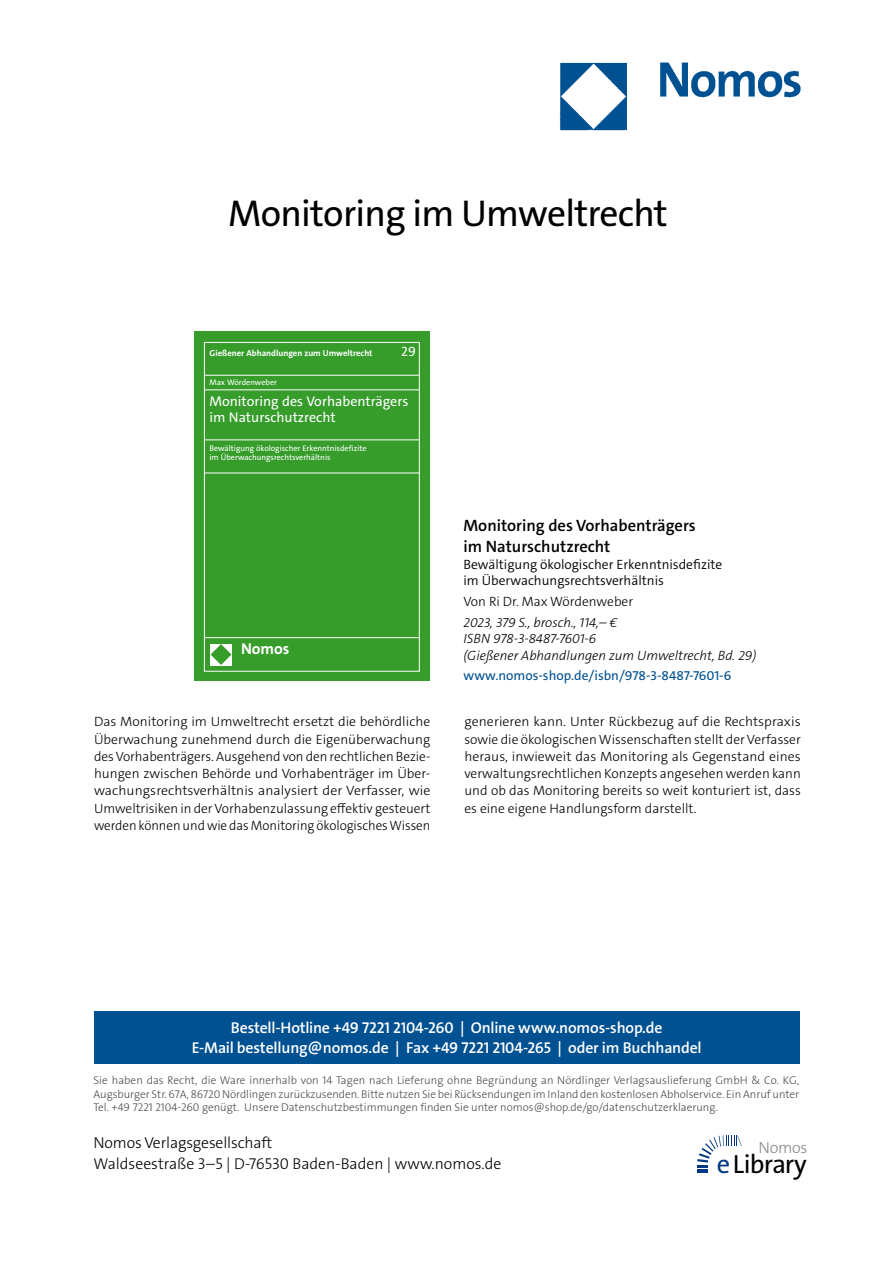
<style>
.page{position:relative;width:893px;height:1263px;background:#fff}
.page>*{position:absolute;margin:0;border:0;box-sizing:border-box;transform-origin:0 0}
.t1{font:37.5px "The Sans Os F";letter-spacing:-.02em;color:#000}
.t2{font:26.4px "The Sans Os F";letter-spacing:-.03em;color:#000}
.t3{font:600 16.5px/21px "The Sans C5";color:#000}
.t4{font:300 16.2px "The Sans Os F";letter-spacing:-.02em;color:#87888a}
.t5{font:600 15.75px/21px "The Sans Os F";letter-spacing:-.01em;color:#fff;text-align:center}
.t6{font:300 15.75px/21px "The Sans Os F";color:#000}
.t7{font:700 15.75px "The Sans C5";color:#fff}
.t8{font:14.1px/15.8px "The Sans C5";color:#fff}
.t9{font:300 13.5px/17.2px "The Sans C5";color:#000;text-align:justify}
.t10{font:italic 300 13.5px/16.5px "The Sans C5";color:#000}
.t11{font:300 13.5px/16.5px "The Sans C5";color:#000}
.t12{font:13.5px "The Sans C5";color:#005192}
.t13{font:13.5px "The Sans C5";color:#fff}
.t14{font:300 11.25px/13.5px "The Sans Os F";color:#4b4b4d;text-align:justify}
.t15{font:700 8.7px "The Sans C5";color:#fff}
.t16{font:8.1px/9.8px "The Sans C5";color:#fff}
.s1{color:#003882}
</style>
<div class="page">
<img style="left:559px;top:62px;width:242px;height:69px">
<div style="left:94px;top:1011px;width:705px;height:52px;background:#005192"></div>
<svg style="left:697px;top:1135px;width:45px;height:38px"></svg>
<div style="left:194px;top:331px;width:236px;height:349px;background:#369d2b"></div>
<div style="left:204px;top:342px;width:216px;height:329px;border:1px solid #fff"></div>
<hr style="left:204px;top:375px;width:216px;height:1px;background:#fff">
<hr style="left:204px;top:390px;width:216px;height:1px;background:#fff">
<hr style="left:204px;top:440px;width:216px;height:1px;background:#fff">
<hr style="left:204px;top:473px;width:216px;height:1px;background:#fff">
<hr style="left:204px;top:637px;width:216px;height:1px;background:#fff">
<div style="left:210px;top:644px;width:22px;height:21px;background:#fff"></div>
<svg style="left:211px;top:644px;width:20px;height:21px"></svg>
<h1 class="t1" style="left:228px;top:199px;width:441px">Monitoring im Umweltrecht</h1>
<p class="t15" style="left:209px;top:347px;width:164px">Gießener Abhandlungen zum Umweltrecht</p>
<p class="t13" style="left:401px;top:343px;width:16px">29</p>
<p class="t16" style="left:209px;top:378px;width:69px">Max Wördenweber</p>
<p class="t8" style="left:209px;top:393px;width:200px">Monitoring des Vorhabenträgers im Naturschutzrecht</p>
<p class="t16" style="left:209px;top:443px;width:159px">Bewältigung ökologischer Erkenntnisdefizite im Überwachungsrechtsverhältnis</p>
<p class="t7" style="left:241px;top:639px;width:50px">Nomos</p>
<p class="t3" style="left:463px;top:515px;width:234px">Monitoring des Vorhabenträgers im Naturschutzrecht</p>
<p class="t11" style="left:463px;top:556px;width:260px">Bewältigung ökologischer Erkenntnisdefizite im Überwachungsrechtsverhältnis</p>
<p class="t9" style="left:463px;top:593px;width:171px">Von Ri Dr. Max Wördenweber</p>
<p class="t10" style="left:463px;top:614px;width:294px">2023, 379 S., brosch., 114,– €<br>ISBN 978-3-8487-7601-6<br>(Gießener Abhandlungen zum Umweltrecht, Bd. 29)</p>
<p class="t12" style="left:463px;top:667px;width:269px">www.nomos-shop.de/isbn/978-3-8487-7601-6</p>
<p class="t9" style="left:94px;top:713px;width:338px">Das Monitoring im Umweltrecht ersetzt die behördliche Überwachung zunehmend durch die Eigenüberwachung des Vorhabenträgers. Ausgehend von den rechtlichen Bezie&shy;hungen zwischen Behörde und Vorhabenträger im Über&shy;wachungsrechtsverhältnis analysiert der Verfasser, wie Umweltrisiken in der Vorhabenzulassung effektiv gesteuert werden können und wie das Monitoring ökologisches Wissen</p>
<p class="t9" style="left:464px;top:713px;width:338px">generieren kann. Unter Rückbezug auf die Rechtspraxis sowie die ökologischen Wissenschaften stellt der Verfasser heraus, inwieweit das Monitoring als Gegenstand eines verwaltungsrechtlichen Konzepts angesehen werden kann und ob das Monitoring bereits so weit konturiert ist, dass es eine eigene Handlungsform darstellt.</p>
<p class="t5" style="left:192px;top:1017px;width:511px">Bestell-Hotline +49 7221 2104-260 | Online www.nomos-shop.de<br>E-Mail bestellung@nomos.de | Fax +49 7221 2104-265 | oder im Buchhandel</p>
<p class="t14" style="left:94px;top:1074px;width:707px">Sie haben das Recht, die Ware innerhalb von 14 Tagen nach Lieferung ohne Begründung an Nördlinger Verlagsauslieferung GmbH &amp; Co. KG, Augsburger Str. 67A, 86720 Nördlingen zurückzusenden. Bitte nutzen Sie bei Rücksendungen im Inland den kostenlosen Abholservice. Ein Anruf unter Tel. +49 7221 2104-260 genügt. Unsere Datenschutzbestimmungen finden Sie unter nomos@shop.de/go/datenschutzerklaerung.</p>
<p class="t6" style="left:94px;top:1133px;width:409px">Nomos Verlagsgesellschaft<br>Waldseestraße 3–5 | D-76530 Baden-Baden | www.nomos.de</p>
<p class="t4" style="left:758px;top:1137px;width:51px">Nomos</p>
<h2 class="t2" style="left:717px;top:1153px;width:91px"><span class="s1">e</span>Library</h2>
</div>
